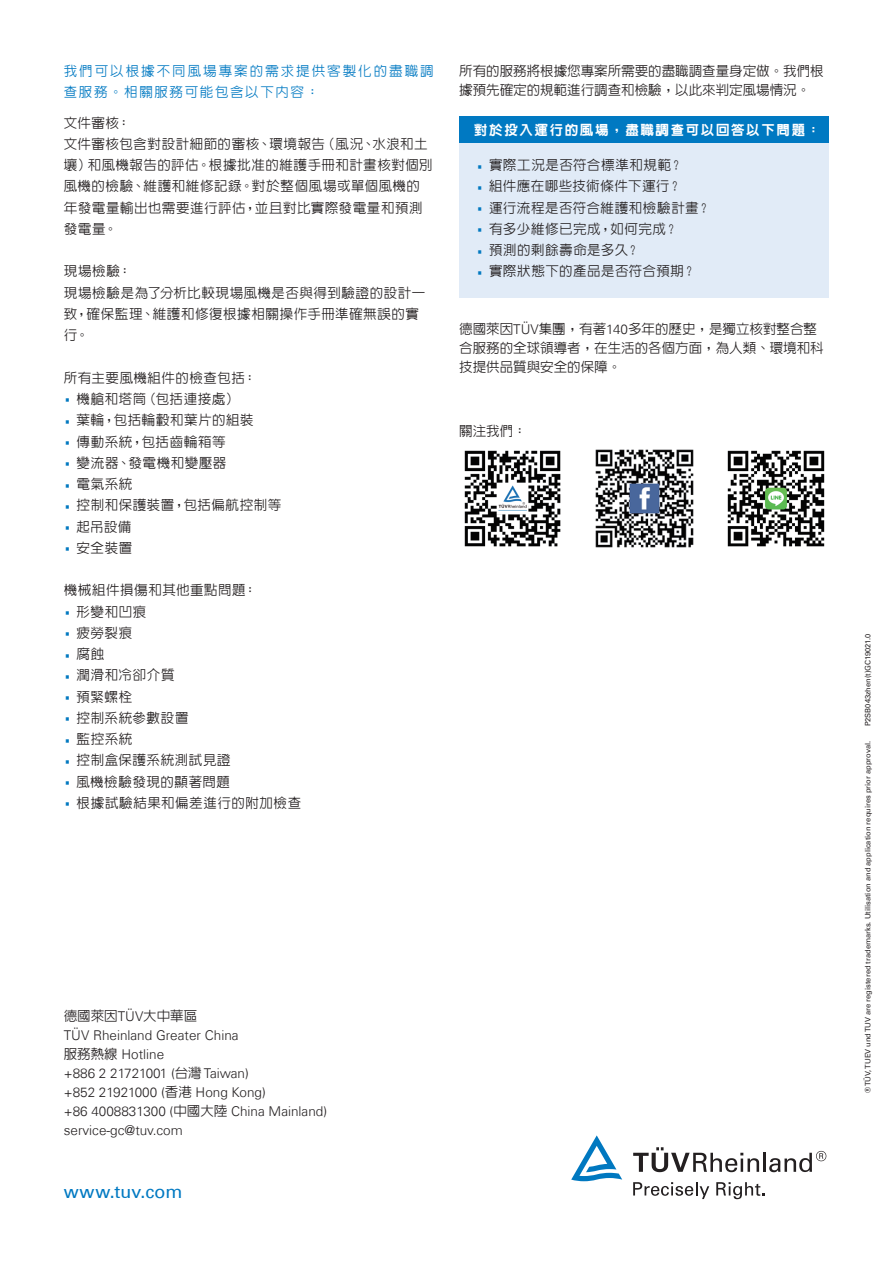
<style>
.page{position:relative;width:893px;height:1263px;background:#fff}
.page>*{position:absolute;margin:0;border:0;box-sizing:border-box;transform-origin:0 0}
.t1{font:18px "Univers Com 55 Roman";letter-spacing:.01em;color:#0079c2}
.t2{font:500 13.5px/21.3px "AR New Hei B5";letter-spacing:.035em;color:#231f20}
.t3{font:500 13.5px/19.2px "AR New Hei B5";color:#231f20}
.t4{font:300 13.5px/19.2px "Univers Com 45";color:#231f20}
.t5{font:500 13.5px/21px "AR New Hei B5";letter-spacing:.15em;color:#0079c2}
.t6{font:800 13.5px "AR New Hei B5";letter-spacing:.12em;color:#fff}
.t7{font:7.5px "Univers Com 55 Roman";color:#231f20}
.s1{font-family:"Univers Com 55 Roman";font-weight:400;font-size:27px;color:#0078c0}
.s2{font-family:"Univers Com 45";font-weight:300}
.s3{font-family:"AR New Hei B5";font-weight:500}
</style>
<div class="page">
<div style="left:459px;top:116px;width:370px;height:26px;background:#0079c2"></div>
<div style="left:459px;top:143px;width:370px;height:155px;background:#e1ebf7"></div>
<svg style="left:633px;top:1147px;width:126px;height:25px"></svg>
<hr style="left:763px;top:1153px;width:3px;height:19px;background:#231f20">
<svg style="left:769px;top:1151px;width:57px;height:21px"></svg>
<svg style="left:571px;top:1135px;width:51px;height:46px"></svg>
<svg style="left:633px;top:1182px;width:76px;height:17px"></svg>
<svg style="left:716px;top:1182px;width:48px;height:17px"></svg>
<img style="left:464px;top:450px;width:97px;height:97px">
<img style="left:595px;top:449px;width:99px;height:99px">
<img style="left:727px;top:450px;width:98px;height:97px">
<p class="t5" style="left:64px;top:60px;width:371px">我們可以根據不同風場專案的需求提供客製化的盡職調查服務。相關服務可能包含以下內容：</p>
<p class="t2" style="left:64px;top:112px;width:371px">文件審核：<br>文件審核包含對設計細節的審核、環境報告（風況、水浪和土壤）和風機報告的評估。根據批准的維護手冊和計畫核對個別風機的檢驗、維護和維修記錄。對於整個風場或單個風機的年發電量輸出也需要進行評估，並且對比實際發電量和預測發電量。</p>
<p class="t2" style="left:64px;top:261px;width:363px">現場檢驗：<br>現場檢驗是為了分析比較現場風機是否與得到驗證的設計一致，確保監理、維護和修復根據相關操作手冊準確無誤的實行。</p>
<p class="t2" style="left:64px;top:367px;width:219px">所有主要風機組件的檢查包括：<br><span class="s1">·</span> 機艙和塔筒（包括連接處）<br><span class="s1">·</span> 葉輪，包括輪轂和葉片的組裝<br><span class="s1">·</span> 傳動系統，包括齒輪箱等<br><span class="s1">·</span> 變流器、發電機和變壓器<br><span class="s1">·</span> 電氣系統<br><span class="s1">·</span> 控制和保護裝置，包括偏航控制等<span class="s1">·</span> 起吊設備<br><span class="s1">·</span> 安全裝置</p>
<p class="t2" style="left:64px;top:580px;width:239px">機械組件損傷和其他重點問題：<br><span class="s1">·</span> 形變和凹痕<br><span class="s1">·</span> 疲勞裂痕<br><span class="s1">·</span> 腐蝕<br><span class="s1">·</span> 潤滑和冷卻介質<br><span class="s1">·</span> 預緊螺栓<br><span class="s1">·</span> 控制系統參數設置<br><span class="s1">·</span> 監控系統<br><span class="s1">·</span> 控制盒保護系統測試見證<br><span class="s1">·</span> 風機檢驗發現的顯著問題<br><span class="s1">·</span> 根據試驗結果和偏差進行的附加檢查</p>
<p class="t3" style="left:459px;top:61px;width:366px">所有的服務將根據您專案所需要的盡職調查量身定做。我們根據預先確定的規範進行調查和檢驗，以此來判定風場情況。</p>
<p class="t6" style="left:474px;top:123px;width:348px">對於投入運行的風場，盡職調查可以回答以下問題：</p>
<p class="t2" style="left:476px;top:154px;width:236px"><span class="s1">·</span> 實際工況是否符合標準和規範？<br><span class="s1">·</span> 組件應在哪些技術條件下運行？<br><span class="s1">·</span> 運行流程是否符合維護和檢驗計畫？<span class="s1">·</span> 有多少維修已完成，如何完成？<br><span class="s1">·</span> 預測的剩餘壽命是多久？<br><span class="s1">·</span> 實際狀態下的產品是否符合預期？</p>
<p class="t3" style="left:459px;top:319px;width:366px">德國萊因<span class="s2">TÜV</span>集團，有著<span class="s2">140</span>多年的歷史，是獨立核對整合整合服務的全球領導者，在生活的各個方面，為人類、環境和科技提供品質與安全的保障。</p>
<p class="t2" style="left:459px;top:421px;width:69px">關注我們：</p>
<p class="t3" style="left:64px;top:1006px;width:135px">德國萊因<span class="s2">TÜV</span>大中華區</p>
<p class="t4" style="left:64px;top:1025px;width:265px">TÜV Rheinland Greater China<br><span class="s3">服務熱線</span> Hotline<br>+886 2 21721001 (<span class="s3">台灣</span> Taiwan)<br>+852 21921000 (<span class="s3">香港</span> Hong Kong)<br>+86 4008831300 (<span class="s3">中國大陸</span> China Mainland) service-gc@tuv.com</p>
<h1 class="t1" style="left:64px;top:1180px;width:120px">www.tuv.com</h1>
<p class="t7" style="left:863px;top:726px;width:94px;rotate:-90deg">P2SB043zhen(t)GC19021.0</p>
<p class="t7" style="left:863px;top:1093px;width:353px;rotate:-90deg">® TÜV, TUEV und TUV are registered trademarks. Utilisation and application requires prior approval.</p>
</div>
